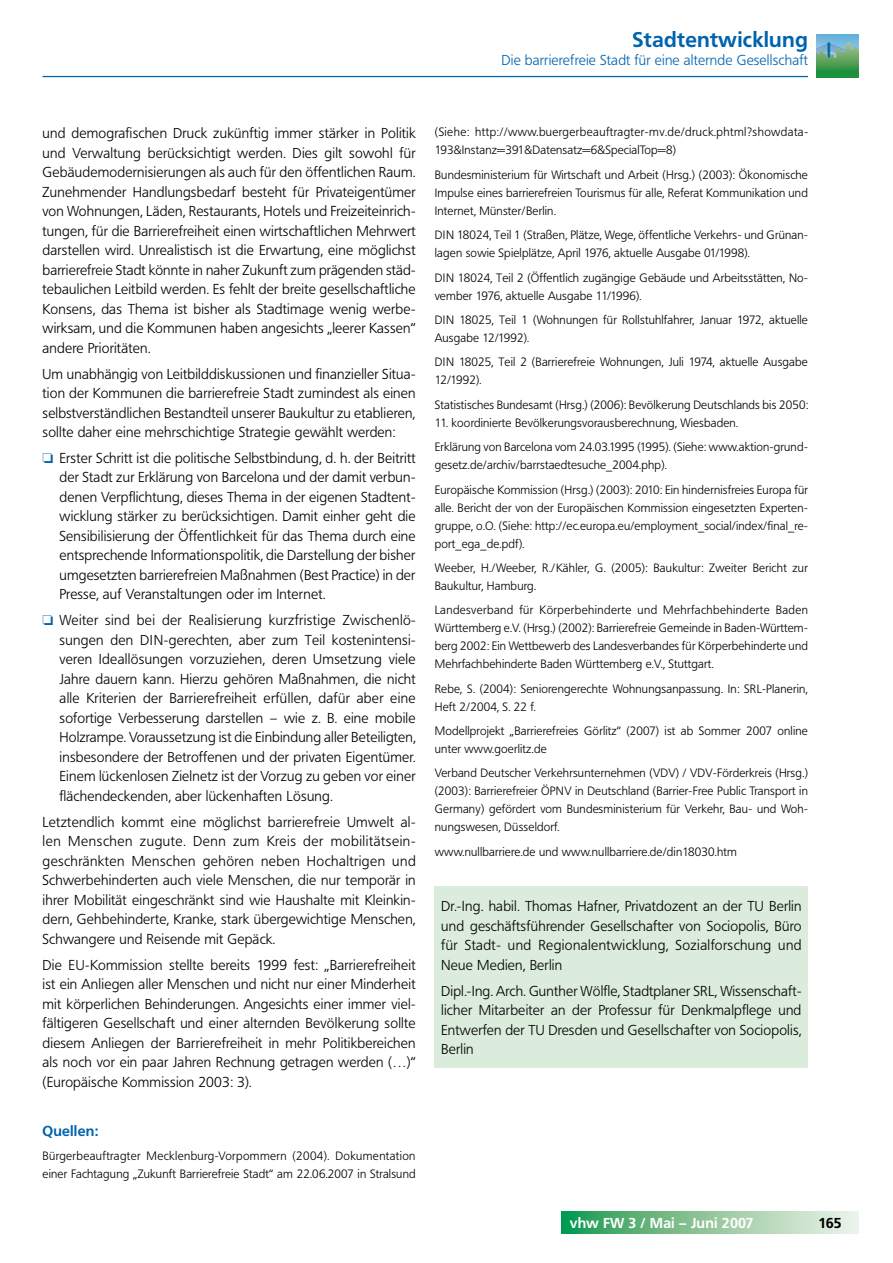
<style>
.page{position:relative;width:893px;height:1263px;background:#fff}
.page>*{position:absolute;margin:0;border:0;box-sizing:border-box;transform-origin:0 0}
.t1{font:700 21px "Frutiger BQ";letter-spacing:.015em;color:#0063ae}
.t2{font:300 14.25px/19.5px "Frutiger BQ";letter-spacing:.015em;color:#000;text-align:justify}
.t3{font:300 14.25px "Frutiger BQ";letter-spacing:.015em;color:#0063ae}
.t4{font:700 14.25px "Frutiger BQ";letter-spacing:.015em;color:#fff}
.t5{font:700 14.25px "Frutiger BQ";letter-spacing:.015em;color:#0063ae}
.t6{font:700 14.25px "Frutiger BQ";color:#000}
.t7{font:300 12px/18px "Frutiger BQ";letter-spacing:.015em;color:#000}
.t8{font:300 12px/18px "Frutiger BQ";letter-spacing:.035em;color:#000}
.s1{color:#0063ae}
</style>
<div class="page">
<svg style="left:561px;top:1212px;width:298px;height:21px;background:#8ac69c"></svg>
<hr style="left:43px;top:76px;width:765px;height:1px;background:#0063ae">
<img style="left:816px;top:34px;width:43px;height:44px">
<div style="left:435px;top:887px;width:373px;height:181px;background:#dbebdc"></div>
<h1 class="t1" style="left:633px;top:27px;width:177px">Stadtentwicklung</h1>
<p class="t3" style="left:501px;top:52px;width:308px">Die barrierefreie Stadt für eine alternde Gesellschaft</p>
<p class="t2" style="left:43px;top:124px;width:375px">und demografischen Druck zukünftig immer stärker in Politik und Verwaltung berücksichtigt werden. Dies gilt sowohl für Gebäudemodernisierungen als auch für den öffentlichen Raum.<br>Zunehmender Handlungsbedarf besteht für Privateigentümer von Wohnungen, Läden, Restaurants, Hotels und Freizeiteinrich&shy;tungen, für die Barrierefreiheit einen wirtschaftlichen Mehrwert darstellen wird. Unrealistisch ist die Erwartung, eine möglichst barrierefreie Stadt könnte in naher Zukunft zum prägenden städ&shy;tebaulichen Leitbild werden. Es fehlt der breite gesellschaftliche Konsens, das Thema ist bisher als Stadtimage wenig werbe&shy;wirksam, und die Kommunen haben angesichts „leerer Kassen“ andere Prioritäten.</p>
<p class="t2" style="left:43px;top:364px;width:375px">Um unabhängig von Leitbilddiskussionen und finanzieller Situa&shy;tion der Kommunen die barrierefreie Stadt zumindest als einen selbstverständlichen Bestandteil unserer Baukultur zu etablieren, sollte daher eine mehrschichtige Strategie gewählt werden:</p>
<p class="t2" style="left:60px;top:448px;width:358px;text-indent:-17px"><span class="s1">❏</span> Erster Schritt ist die politische Selbstbindung, d. h. der Beitritt der Stadt zur Erklärung von Barcelona und der damit verbun&shy;denen Verpflichtung, dieses Thema in der eigenen Stadtent&shy;wicklung stärker zu berücksichtigen. Damit einher geht die Sensibilisierung der Öffentlichkeit für das Thema durch eine entsprechende Informationspolitik, die Darstellung der bisher umgesetzten barrierefreien Maßnahmen (Best Practice) in der Presse, auf Veranstaltungen oder im Internet.</p>
<p class="t2" style="left:60px;top:611px;width:358px;text-indent:-17px"><span class="s1">❏</span> Weiter sind bei der Realisierung kurzfristige Zwischenlö&shy;sungen den DIN-gerechten, aber zum Teil kostenintensi&shy;veren Ideallösungen vorzuziehen, deren Umsetzung viele Jahre dauern kann. Hierzu gehören Maßnahmen, die nicht alle Kriterien der Barrierefreiheit erfüllen, dafür aber eine sofortige Verbesserung darstellen – wie z. B. eine mobile Holzrampe. Voraussetzung ist die Einbindung aller Beteiligten, insbesondere der Betroffenen und der privaten Eigentümer.<br>Einem lückenlosen Zielnetz ist der Vorzug zu geben vor einer flächendeckenden, aber lückenhaften Lösung.</p>
<p class="t2" style="left:43px;top:812px;width:375px">Letztendlich kommt eine möglichst barrierefreie Umwelt al&shy;len Menschen zugute. Denn zum Kreis der mobilitätsein&shy;geschränkten Menschen gehören neben Hochaltrigen und Schwerbehinderten auch viele Menschen, die nur temporär in ihrer Mobilität eingeschränkt sind wie Haushalte mit Kleinkin&shy;dern, Gehbehinderte, Kranke, stark übergewichtige Menschen, Schwangere und Reisende mit Gepäck.</p>
<p class="t2" style="left:43px;top:955px;width:375px">Die EU-Kommission stellte bereits 1999 fest: „Barrierefreiheit ist ein Anliegen aller Menschen und nicht nur einer Minderheit mit körperlichen Behinderungen. Angesichts einer immer viel&shy;fältigeren Gesellschaft und einer alternden Bevölkerung sollte diesem Anliegen der Barrierefreiheit in mehr Politikbereichen als noch vor ein paar Jahren Rechnung getragen werden (…)“ (Europäische Kommission 2003: 3).</p>
<p class="t5" style="left:43px;top:1122px;width:57px">Quellen:</p>
<p class="t7" style="left:43px;top:1147px;width:375px">Bürgerbeauftragter Mecklenburg-Vorpommern (2004). Dokumentation einer Fachtagung „Zukunft Barrierefreie Stadt“ am 22.06.2007 in Stralsund</p>
<p class="t8" style="left:435px;top:123px;width:375px">(Siehe: http://www.buergerbeauftragter-mv.de/druck.phtml?showdata-<br>193&amp;Instanz=391&amp;Datensatz=6&amp;SpecialTop=8)</p>
<p class="t7" style="left:435px;top:166px;width:375px;text-align:justify">Bundesministerium für Wirtschaft und Arbeit (Hrsg.) (2003): Ökonomische Impulse eines barrierefreien Tourismus für alle, Referat Kommunikation und Internet, Münster/Berlin.</p>
<p class="t7" style="left:435px;top:226px;width:375px">DIN 18024, Teil 1 (Straßen, Plätze, Wege, öffentliche Verkehrs- und Grünan&shy;lagen sowie Spielplätze, April 1976, aktuelle Ausgabe 01/1998).</p>
<p class="t7" style="left:435px;top:269px;width:375px">DIN 18024, Teil 2 (Öffentlich zugängige Gebäude und Arbeitsstätten, No&shy;vember 1976, aktuelle Ausgabe 11/1996).</p>
<p class="t7" style="left:435px;top:311px;width:375px">DIN 18025, Teil 1 (Wohnungen für Rollstuhlfahrer, Januar 1972, aktuelle<br>Ausgabe 12/1992).</p>
<p class="t7" style="left:435px;top:353px;width:375px">DIN 18025, Teil 2 (Barrierefreie Wohnungen, Juli 1974, aktuelle Ausgabe<br>12/1992).</p>
<p class="t7" style="left:435px;top:396px;width:375px">Statistisches Bundesamt (Hrsg.) (2006): Bevölkerung Deutschlands bis 2050:</p>
<p class="t7" style="left:435px;top:410px;width:375px;line-height:24.5px">11. koordinierte Bevölkerungsvorausberechnung, Wiesbaden.<br>Erklärung von Barcelona vom 24.03.1995 (1995). (Siehe: www.aktion-grund-</p>
<p class="t7" style="left:435px;top:453px;width:375px;line-height:24.5px">gesetz.de/archiv/barrstaedtesuche_2004.php).<br>Europäische Kommission (Hrsg.) (2003): 2010: Ein hindernisfreies Europa für</p>
<p class="t7" style="left:435px;top:498px;width:375px;text-align:justify">alle. Bericht der von der Europäischen Kommission eingesetzten Experten&shy;gruppe, o.O. (Siehe: http://ec.europa.eu/employment_social/index/final_re&shy;port_ega_de.pdf).</p>
<p class="t7" style="left:435px;top:559px;width:375px">Weeber, H./Weeber, R./Kähler, G. (2005): Baukultur: Zweiter Bericht zur<br>Baukultur, Hamburg.</p>
<p class="t7" style="left:435px;top:601px;width:375px;text-align:justify">Landesverband für Körperbehinderte und Mehrfachbehinderte Baden Württemberg e.V. (Hrsg.) (2002): Barrierefreie Gemeinde in Baden-Württem&shy;berg 2002: Ein Wettbewerb des Landesverbandes für Körperbehinderte und Mehrfachbehinderte Baden Württemberg e.V., Stuttgart.</p>
<p class="t7" style="left:435px;top:680px;width:375px">Rebe, S. (2004): Seniorengerechte Wohnungsanpassung. In: SRL-Planerin,<br>Heft 2/2004, S. 22 f.</p>
<p class="t7" style="left:435px;top:722px;width:375px">Modellprojekt „Barrierefreies Görlitz“ (2007) ist ab Sommer 2007 online unter www.goerlitz.de</p>
<p class="t7" style="left:435px;top:764px;width:375px;text-align:justify">Verband Deutscher Verkehrsunternehmen (VDV) / VDV-Förderkreis (Hrsg.) (2003): Barrierefreier ÖPNV in Deutschland (Barrier-Free Public Transport in Germany) gefördert vom Bundesministerium für Verkehr, Bau- und Woh&shy;nungswesen, Düsseldorf.</p>
<p class="t7" style="left:435px;top:843px;width:304px">www.nullbarriere.de und www.nullbarriere.de/din18030.htm</p>
<p class="t2" style="left:441px;top:897px;width:362px">Dr.-Ing. habil. Thomas Hafner, Privatdozent an der TU Berlin und geschäftsführender Gesellschafter von Sociopolis, Büro für Stadt- und Regionalentwicklung, Sozialforschung und Neue Medien, Berlin</p>
<p class="t2" style="left:441px;top:981px;width:362px">Dipl.-Ing. Arch. Gunther Wölfle, Stadtplaner SRL, Wissenschaft&shy;licher Mitarbeiter an der Professur für Denkmalpflege und Entwerfen der TU Dresden und Gesellschafter von Sociopolis, Berlin</p>
<p class="t4" style="left:570px;top:1214px;width:185px">vhw FW 3 / Mai – Juni 2007</p>
<p class="t6" style="left:818px;top:1214px;width:25px">165</p>
</div>
